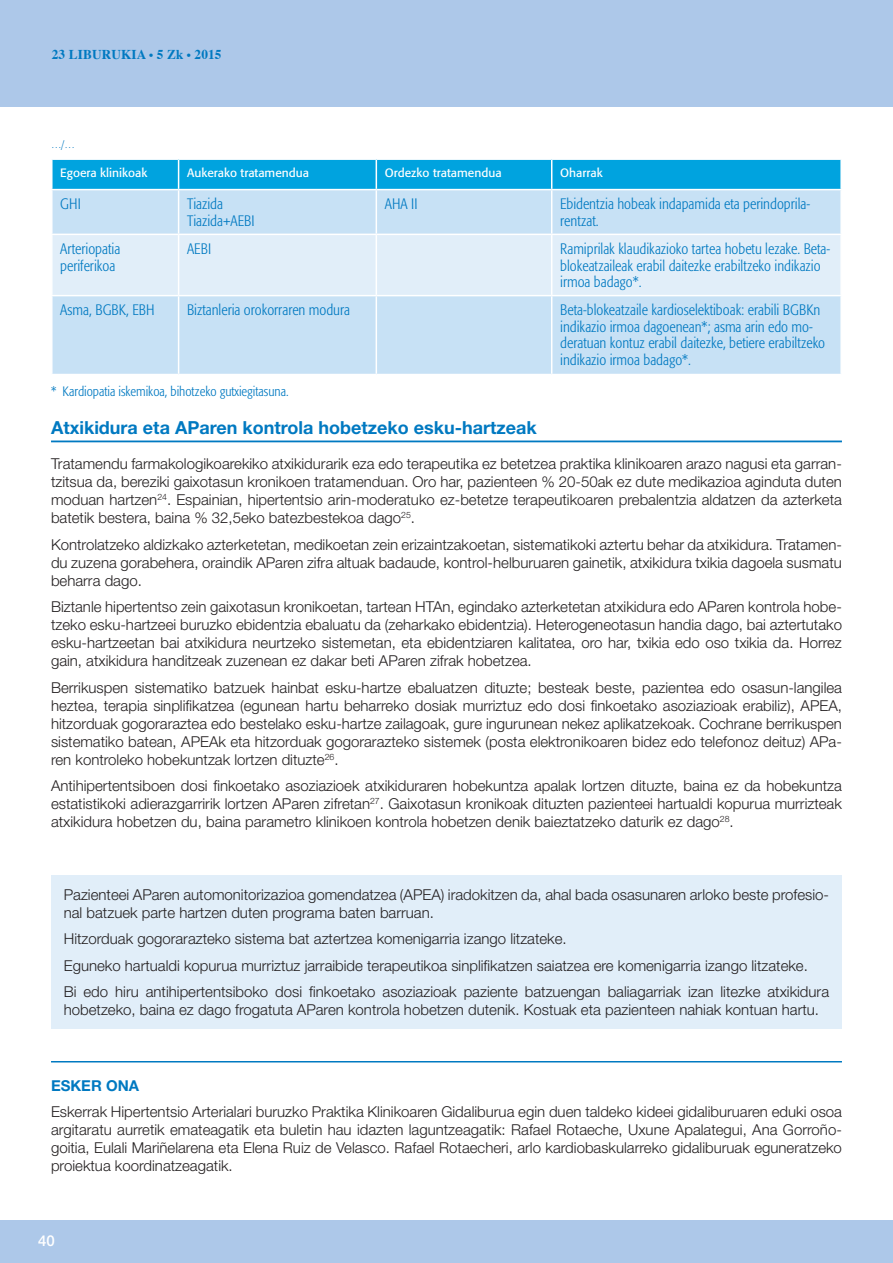
<style>
.page{position:relative;width:893px;height:1263px;background:#fff}
.page>*{position:absolute;margin:0;border:0;box-sizing:border-box;transform-origin:0 0}
.t1{font:700 18px "Helvetica Neue";color:#0079c1}
.t2{font:300 15px/18px "Helvetica Neue";color:#231f20;text-align:justify}
.t3{font:300 condensed 15px/16.5px "Formata";color:#0079c1}
.t4{font:700 15px "Helvetica Neue";color:#0079c1}
.t5{font:500 15px "Helvetica Neue";color:#fff}
.t6{font:300 condensed 13.5px "Formata";color:#0079c1}
.t7{font:700 13.5px "Times";letter-spacing:.01em;color:#0079c1}
.t8{font:12px "Formata";color:#fff}
.t9{font:300 condensed 10.5px "Formata";color:#0079c1}
.s1{font-size:12px}
</style>
<div class="page">
<div style="left:0;top:0;width:893px;height:106px;background:#adc8e9"></div>
<div style="left:0;top:1220px;width:893px;height:43px;background:#adc8e9"></div>
<hr style="left:51px;top:440px;width:791px;height:2px;background:#0079c1">
<div style="left:53px;top:190px;width:787px;height:184px;background:#c7e1f5"></div>
<div style="left:53px;top:235px;width:787px;height:60px;background:#e1eef9"></div>
<svg style="left:52px;top:159px;width:789px;height:30px;background:#0aa6e0"></svg>
<hr style="left:840px;top:160px;width:2px;height:29px;background:#fff">
<hr style="left:178px;top:190px;width:1px;height:44px;background:#fff">
<hr style="left:376px;top:190px;width:1px;height:44px;background:#fff">
<hr style="left:551px;top:190px;width:1px;height:44px;background:#fff">
<hr style="left:51px;top:234px;width:128px;height:1px;background:#fff">
<hr style="left:179px;top:234px;width:197px;height:1px;background:#fff">
<hr style="left:178px;top:235px;width:1px;height:60px;background:#fff">
<hr style="left:376px;top:234px;width:176px;height:1px;background:#fff">
<hr style="left:376px;top:235px;width:1px;height:60px;background:#fff">
<hr style="left:552px;top:234px;width:290px;height:1px;background:#fff">
<hr style="left:551px;top:235px;width:1px;height:60px;background:#fff">
<hr style="left:51px;top:295px;width:128px;height:1px;background:#fff">
<hr style="left:179px;top:295px;width:197px;height:1px;background:#fff">
<hr style="left:178px;top:296px;width:1px;height:78px;background:#fff">
<hr style="left:376px;top:295px;width:176px;height:1px;background:#fff">
<hr style="left:376px;top:296px;width:1px;height:78px;background:#fff">
<hr style="left:552px;top:295px;width:290px;height:1px;background:#fff">
<hr style="left:551px;top:296px;width:1px;height:78px;background:#fff">
<div style="left:51px;top:875px;width:791px;height:153px;background:#e1eef9"></div>
<hr style="left:51px;top:1061px;width:791px;height:1px;background:#0079c1">
<p class="t7" style="left:52px;top:42px;width:171px">23 LIBURUKIA <span class="s1">•</span> 5 Zk <span class="s1">•</span> 2015</p>
<p class="t9" style="left:51px;top:138px;width:26px">…/…</p>
<p class="t8" style="left:60px;top:166px;width:89px">Egoera klinikoak</p>
<p class="t8" style="left:187px;top:166px;width:124px">Aukerako tratamendua</p>
<p class="t8" style="left:385px;top:166px;width:118px">Ordezko tratamendua</p>
<p class="t8" style="left:560px;top:166px;width:44px">Oharrak</p>
<p class="t3" style="left:60px;top:196px;width:22px">GHI</p>
<p class="t3" style="left:187px;top:196px;width:69px">Tiazida<br>Tiazida+AEBI</p>
<p class="t3" style="left:385px;top:196px;width:34px">AHA II</p>
<p class="t3" style="left:560px;top:196px;width:251px">Ebidentzia hobeak indapamida eta perindoprila&shy;rentzat.</p>
<p class="t3" style="left:60px;top:241px;width:61px">Arteriopatia periferikoa</p>
<p class="t3" style="left:187px;top:241px;width:26px">AEBI</p>
<p class="t3" style="left:560px;top:241px;width:272px">Ramiprilak klaudikazioko tartea hobetu lezake. Beta&shy;blokeatzaileak erabil daitezke erabiltzeko indikazio irmoa badago*.</p>
<p class="t3" style="left:60px;top:302px;width:96px">Asma, BGBK, EBH</p>
<p class="t3" style="left:187px;top:302px;width:165px">Biztanleria orokorraren modura</p>
<p class="t3" style="left:560px;top:302px;width:266px">Beta-blokeatzaile kardioselektiboak: erabili BGBKn indikazio irmoa dagoenean*; asma arin edo mo&shy;deratuan kontuz erabil daitezke, betiere erabiltzeko indikazio irmoa badago*.</p>
<p class="t6" style="left:51px;top:383px;width:239px">* Kardiopatia iskemikoa, bihotzeko gutxiegitasuna.</p>
<p class="t1" style="left:51px;top:417px;width:487px">Atxikidura eta AParen kontrola hobetzeko esku-hartzeak</p>
<p class="t2" style="left:51px;top:454px;width:792px">Tratamendu farmakologikoarekiko atxikidurarik eza edo terapeutika ez betetzea praktika klinikoaren arazo nagusi eta garran&shy;tzitsua da, bereziki gaixotasun kronikoen tratamenduan. Oro har, pazienteen % 20-50ak ez dute medikazioa aginduta duten moduan hartzen<sup>24</sup>. Espainian, hipertentsio arin-moderatuko ez-betetze terapeutikoaren prebalentzia aldatzen da azterketa batetik bestera, baina % 32,5eko batezbestekoa dago<sup>25</sup>.</p>
<p class="t2" style="left:51px;top:535px;width:792px">Kontrolatzeko aldizkako azterketetan, medikoetan zein erizaintzakoetan, sistematikoki aztertu behar da atxikidura. Tratamen&shy;du zuzena gorabehera, oraindik AParen zifra altuak badaude, kontrol-helburuaren gainetik, atxikidura txikia dagoela susmatu beharra dago.</p>
<p class="t2" style="left:51px;top:597px;width:792px">Biztanle hipertentso zein gaixotasun kronikoetan, tartean HTAn, egindako azterketetan atxikidura edo AParen kontrola hobe&shy;tzeko esku-hartzeei buruzko ebidentzia ebaluatu da (zeharkako ebidentzia). Heterogeneotasun handia dago, bai aztertutako esku-hartzeetan bai atxikidura neurtzeko sistemetan, eta ebidentziaren kalitatea, oro har, txikia edo oso txikia da. Horrez gain, atxikidura handitzeak zuzenean ez dakar beti AParen zifrak hobetzea.</p>
<p class="t2" style="left:51px;top:678px;width:792px">Berrikuspen sistematiko batzuek hainbat esku-hartze ebaluatzen dituzte; besteak beste, pazientea edo osasun-langilea heztea, terapia sinplifikatzea (egunean hartu beharreko dosiak murriztuz edo dosi finkoetako asoziazioak erabiliz), APEA, hitzorduak gogoraraztea edo bestelako esku-hartze zailagoak, gure ingurunean nekez aplikatzekoak. Cochrane berrikuspen sistematiko batean, APEAk eta hitzorduak gogorarazteko sistemek (posta elektronikoaren bidez edo telefonoz deituz) APa&shy;ren kontroleko hobekuntzak lortzen dituzte<sup>26</sup>.</p>
<p class="t2" style="left:51px;top:776px;width:792px">Antihipertentsiboen dosi finkoetako asoziazioek atxikiduraren hobekuntza apalak lortzen dituzte, baina ez da hobekuntza estatistikoki adierazgarririk lortzen AParen zifretan<sup>27</sup>. Gaixotasun kronikoak dituzten pazienteei hartualdi kopurua murrizteak atxikidura hobetzen du, baina parametro klinikoen kontrola hobetzen denik baieztatzeko daturik ez dago<sup>28</sup>.</p>
<p class="t2" style="left:64px;top:885px;width:767px">Pazienteei AParen automonitorizazioa gomendatzea (APEA) iradokitzen da, ahal bada osasunaren arloko beste profesio&shy;nal batzuek parte hartzen duten programa baten barruan.</p>
<p class="t2" style="left:64px;top:925px;width:767px;line-height:26.5px;text-align:left">Hitzorduak gogorarazteko sistema bat aztertzea komenigarria izango litzateke.<br>Eguneko hartualdi kopurua murriztuz jarraibide terapeutikoa sinplifikatzen saiatzea ere komenigarria izango litzateke.<br>Bi edo hiru antihipertentsiboko dosi finkoetako asoziazioak paziente batzuengan baliagarriak izan litezke atxikidura</p>
<p class="t2" style="left:64px;top:1000px;width:757px">hobetzeko, baina ez dago frogatuta AParen kontrola hobetzen dutenik. Kostuak eta pazienteen nahiak kontuan hartu.</p>
<p class="t4" style="left:51px;top:1076px;width:90px">ESKER ONA</p>
<p class="t2" style="left:51px;top:1103px;width:792px">Eskerrak Hipertentsio Arterialari buruzko Praktika Klinikoaren Gidaliburua egin duen taldeko kideei gidaliburuaren eduki osoa argitaratu aurretik emateagatik eta buletin hau idazten laguntzeagatik: Rafael Rotaeche, Uxune Apalategui, Ana Gorroño&shy;goitia, Eulali Mariñelarena eta Elena Ruiz de Velasco. Rafael Rotaecheri, arlo kardiobaskularreko gidaliburuak eguneratzeko proiektua koordinatzeagatik.</p>
<p class="t5" style="left:38px;top:1231px;width:18px">40</p>
</div>
